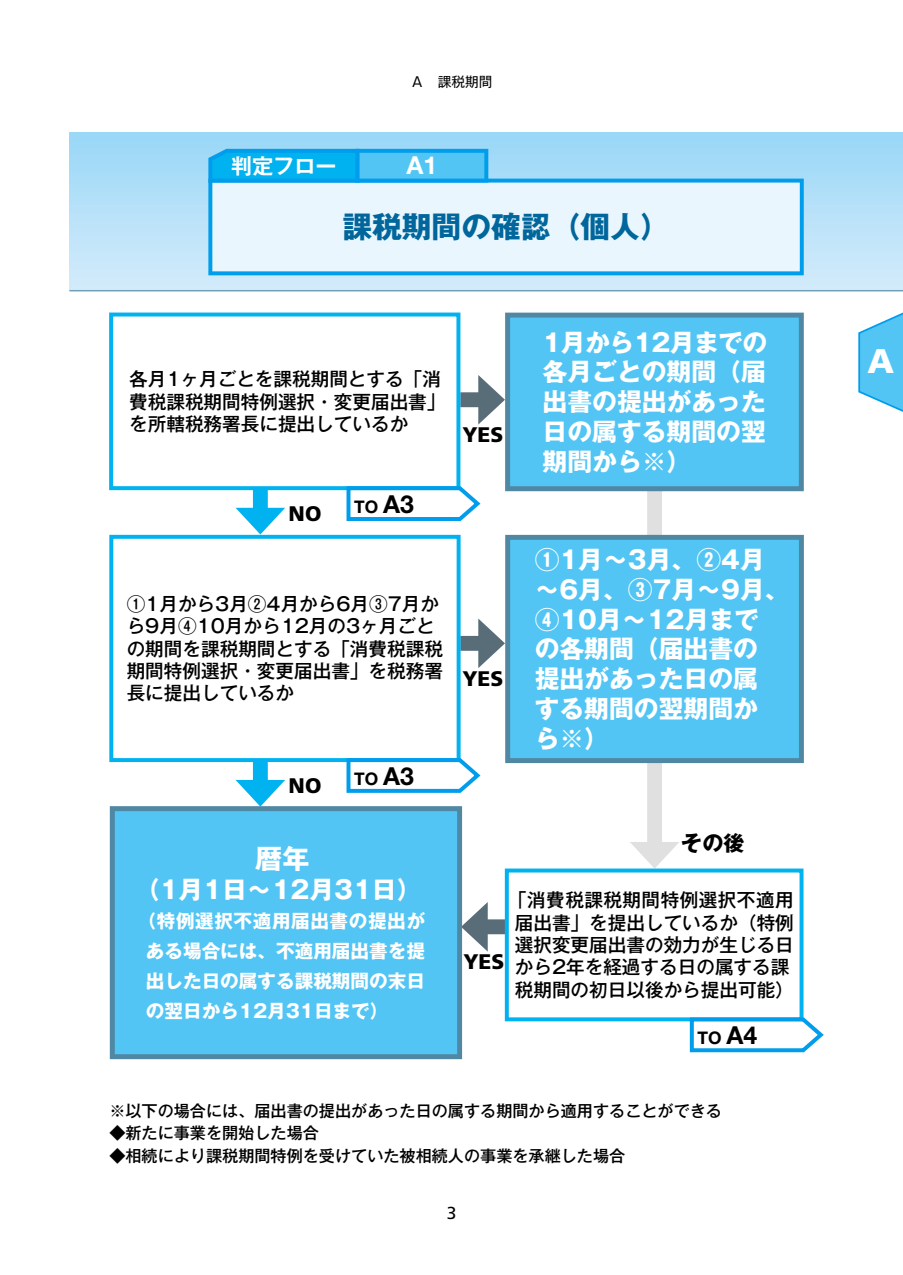
<style>
.page{position:relative;width:903px;height:1275px;background:#fff}
.page>*{position:absolute;margin:0;border:0;box-sizing:border-box;transform-origin:0 0}
.t1{font:900 34.3px "Frutiger LT Std";color:#fff}
.t2{font:700 29.75px "Gothic MB101 Pr 5";color:#00669c}
.t3{font:700 24.85px/29.8px "Gothic MB101 Pr 5";color:#fff;text-align:justify}
.t4{font:700 24.85px "Helvetica Neue LT Std";color:#fff}
.t5{font:900 21px "Frutiger LT Std";color:#000}
.t6{font:700 21px "Gothic MB101 Pr 5 De";color:#fff}
.t7{font:700 21px "Gothic MB101 Pr 5";color:#000}
.t8{font:500 18.55px/22.4px "Gothic MB101 Pr 5";color:#000}
.t9{font:700 18.55px/29.8px "Gothic MB101 Pr 5";color:#fff;text-align:justify}
.t10{font:700 17.32px "Helvetica Neue LT Std";color:#000}
.t11{font:17.32px "Frutiger LT Std";color:#000}
.t12{font:500 16.1px "Gothic MB101 Pr 5";color:#000}
.t13{font:13.65px "Gothic MB101 Pr 5";color:#000}
.s1{font-size:24.85px}
</style>
<div class="page">
<div style="left:69px;top:133px;width:834px;height:158px;background:linear-gradient(to bottom,#9ad7f7,#d2eafa)"></div>
<hr style="left:69px;top:290px;width:834px;height:1px;background:#719fb7">
<svg style="left:858px;top:312px;width:45px;height:100px"></svg>
<svg style="left:208px;top:179px;width:596px;height:96px;background:#d9effb"></svg>
<svg style="left:208px;top:149px;width:280px;height:34px;background:#1eb3f0"></svg>
<div style="left:253px;top:490px;width:15px;height:28px;background:#00b2ef"></div>
<svg style="left:236px;top:508px;width:49px;height:26px"></svg>
<div style="left:253px;top:762px;width:15px;height:28px;background:#00b2ef"></div>
<svg style="left:236px;top:780px;width:49px;height:26px"></svg>
<div style="left:460px;top:392px;width:29px;height:15px;background:#596d79"></div>
<svg style="left:478px;top:375px;width:27px;height:50px"></svg>
<div style="left:460px;top:636px;width:29px;height:15px;background:#596d79"></div>
<svg style="left:478px;top:618px;width:27px;height:50px"></svg>
<div style="left:477px;top:919px;width:29px;height:15px;background:#596d79"></div>
<svg style="left:462px;top:902px;width:26px;height:50px"></svg>
<div style="left:647px;top:489px;width:15px;height:363px;background:#e0e0e0"></div>
<svg style="left:630px;top:842px;width:49px;height:26px"></svg>
<div style="left:109px;top:313px;width:351px;height:177px;border:4px solid #00b2ef"></div>
<div style="left:109px;top:535px;width:352px;height:227px;border:4px solid #00b2ef"></div>
<div style="left:112px;top:809px;width:348px;height:248px;background:#52c5f4"></div>
<div style="left:110px;top:806px;width:352px;height:253px;border:5px solid #5088a3"></div>
<div style="left:508px;top:315px;width:293px;height:174px;background:#52c5f4"></div>
<div style="left:505px;top:313px;width:299px;height:178px;border:5px solid #5088a3"></div>
<div style="left:508px;top:537px;width:293px;height:224px;background:#52c5f4"></div>
<div style="left:505px;top:535px;width:299px;height:228px;border:5px solid #5088a3"></div>
<div style="left:505px;top:868px;width:298px;height:153px;border:4px solid #00b2ef"></div>
<svg style="left:344px;top:483px;width:137px;height:38px"></svg>
<svg style="left:344px;top:754px;width:137px;height:39px"></svg>
<svg style="left:688px;top:1014px;width:136px;height:39px"></svg>
<p class="t13" style="left:410px;top:71px;width:83px">Ａ　課税期間</p>
<p class="t6" style="left:231px;top:148px;width:107px">判定フロー</p>
<h3 class="t4" style="left:407px;top:150px;width:32px">A1</h3>
<h2 class="t2" style="left:342px;top:202px;width:329px">課税期間の確認（個人）</h2>
<p class="t8" style="left:129px;top:366px;width:318px">各月1ヶ月ごとを課税期間とする「消費税課税期間特例選択・変更届出書」を所轄税務署長に提出しているか</p>
<p class="t5" style="left:289px;top:501px;width:34px">NO</p>
<p class="t10" style="left:354px;top:496px;width:61px">TO <span class="s1">A3</span></p>
<p class="t8" style="left:127px;top:591px;width:318px">①1月から3月②4月から6月③7月から9月④10月から12月の3ヶ月ごとの期間を課税期間とする「消費税課税期間特例選択・変更届出書」を税務署長に提出しているか</p>
<p class="t5" style="left:289px;top:773px;width:34px">NO</p>
<p class="t10" style="left:354px;top:768px;width:61px">TO <span class="s1">A3</span></p>
<h3 class="t3" style="left:135px;top:872px;width:288px">（1月1日～12月31日）</h3>
<p class="t9" style="left:146px;top:905px;width:281px;text-indent:-8px">（特例選択不適用届出書の提出がある場合には、不適用届出書を提出した日の属する課税期間の末日の翌日から12月31日まで）</p>
<p class="t5" style="left:462px;top:422px;width:42px">YES</p>
<p class="t5" style="left:462px;top:665px;width:42px">YES</p>
<h3 class="t3" style="left:543px;top:326px;width:226px">1月から12月までの各月ごとの期間（届出書の提出があった日の属する期間の翌期間から※）</h3>
<h3 class="t3" style="left:535px;top:543px;width:256px;text-align:left">①1月～3月、②4月～6月、③7月～9月、<br>④10月～12月までの各期間（届出書の<br>提出があった日の属<br>する期間の翌期間から※）</h3>
<p class="t7" style="left:681px;top:826px;width:65px">その後</p>
<p class="t5" style="left:463px;top:949px;width:42px">YES</p>
<p class="t8" style="left:508px;top:888px;width:287px;text-align:center">「消費税課税期間特例選択不適用届出書」を提出しているか（特例選択変更届出書の効力が生じる日から2年を経過する日の属する課税期間の初日以後から提出可能）</p>
<p class="t10" style="left:697px;top:1027px;width:61px">TO <span class="s1">A4</span></p>
<p class="t12" style="left:109px;top:1098px;width:614px">※以下の場合には、届出書の提出があった日の属する期間から適用することができる</p>
<p class="t12" style="left:109px;top:1120px;width:211px">◆新たに事業を開始した場合</p>
<p class="t12" style="left:109px;top:1142px;width:517px">◆相続により課税期間特例を受けていた被相続人の事業を承継した場合</p>
<p class="t11" style="left:447px;top:1202px;width:11px">3</p>
<h1 class="t1" style="left:867px;top:341px;width:28px">A</h1>
</div>
